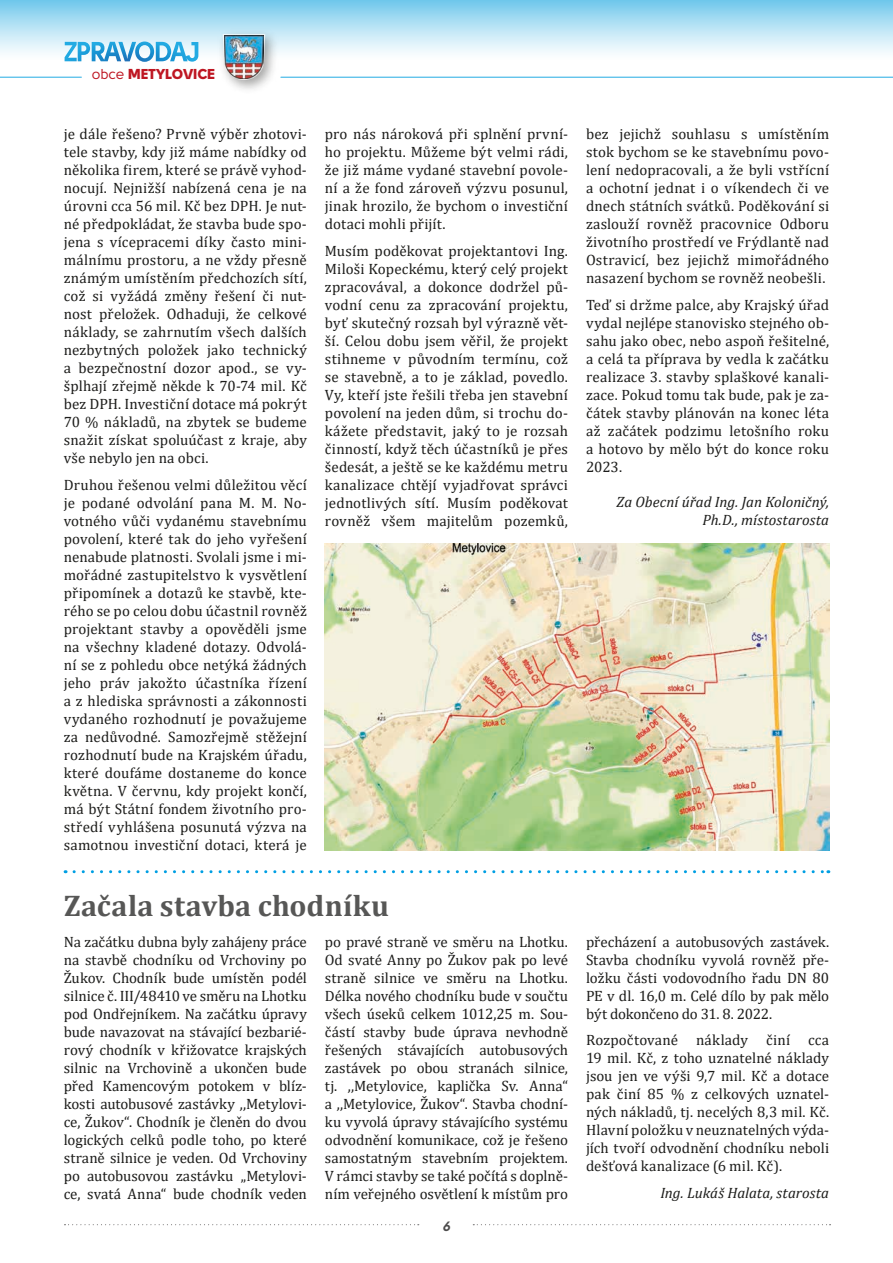
<style>
.page{position:relative;width:893px;height:1263px;background:#fff}
.page>*{position:absolute;margin:0;border:0;box-sizing:border-box;transform-origin:0 0}
.t1{font:700 30px "Cambria";letter-spacing:.005em;color:#575756}
.t2{font:15px/18px "Cambria";letter-spacing:.005em;color:#1d1d1b;text-align:justify}
.t3{font:italic 15px/18px "Cambria";color:#1d1d1b;text-align:right}
.t4{font:14.4px "Solomon Sans Black";color:#be1622}
.t5{font:13.5px "Solomon Sans Bold Italic";color:#4d4c4c}
.s1{font-family:"Solomon Sans Normal"}
</style>
<div class="page">
<div style="left:0;top:0;width:893px;height:77px;background:linear-gradient(to bottom,#7dcded,#fff)"></div>
<img style="left:214px;top:25px;width:70px;height:65px">
<svg style="left:223px;top:34px;width:42px;height:46px"></svg>
<img style="left:224px;top:36px;width:40px;height:42px">
<svg style="left:65px;top:42px;width:133px;height:20px"></svg>
<hr style="left:281px;top:77px;width:612px;height:1px;background:#23abe3">
<svg style="left:64px;top:1224px;width:355px;height:1px"></svg>
<svg style="left:473px;top:1224px;width:357px;height:1px"></svg>
<hr style="left:0;top:77px;width:81px;height:1px;background:#23abe3">
<img style="left:325px;top:543px;width:504px;height:308px">
<svg style="left:74px;top:870px;width:755px;height:3px"></svg>
<p class="t4" style="left:92px;top:65px;width:125px"><span class="s1">obce</span> METYLOVICE</p>
<p class="t2" style="left:64px;top:125px;width:245px">je dále řešeno? Prvně výběr zhotovi&shy;tele stavby, kdy již máme nabídky od několika firem, které se právě vyhod&shy;nocují. Nejnižší nabízená cena je na úrovni cca 56 mil. Kč bez DPH. Je nut&shy;né předpokládat, že stavba bude spo&shy;jena s vícepracemi díky často mini&shy;málnímu prostoru, a ne vždy přesně známým umístěním předchozích sítí, což si vyžádá změny řešení či nut&shy;nost přeložek. Odhaduji, že celkové náklady, se zahrnutím všech dalších nezbytných položek jako technický a bezpečnostní dozor apod., se vy&shy;šplhají zřejmě někde k 70-74 mil. Kč bez DPH. Investiční dotace má pokrýt 70 % nákladů, na zbytek se budeme snažit získat spoluúčast z kraje, aby vše nebylo jen na obci.</p>
<p class="t2" style="left:64px;top:476px;width:245px">Druhou řešenou velmi důležitou věcí je podané odvolání pana M. M. No&shy;votného vůči vydanému stavebnímu povolení, které tak do jeho vyřešení nenabude platnosti. Svolali jsme i mi&shy;mořádné zastupitelstvo k vysvětlení připomínek a dotazů ke stavbě, kte&shy;rého se po celou dobu účastnil rovněž projektant stavby a opověděli jsme na všechny kladené dotazy. Odvolá&shy;ní se z pohledu obce netýká žádných jeho práv jakožto účastníka řízení a z hlediska správnosti a zákonnosti vydaného rozhodnutí je považujeme za nedůvodné. Samozřejmě stěžejní rozhodnutí bude na Krajském úřadu, které doufáme dostaneme do konce května. V červnu, kdy projekt končí, má být Státní fondem životního pro&shy;středí vyhlášena posunutá výzva na samotnou investiční dotaci, která je</p>
<p class="t2" style="left:325px;top:125px;width:245px">pro nás nároková při splnění první&shy;ho projektu. Můžeme být velmi rádi, že již máme vydané stavební povole&shy;ní a že fond zároveň výzvu posunul, jinak hrozilo, že bychom o investiční dotaci mohli přijít.</p>
<p class="t2" style="left:325px;top:242px;width:245px">Musím poděkovat projektantovi Ing.<br>Miloši Kopeckému, který celý projekt zpracovával, a dokonce dodržel pů&shy;vodní cenu za zpracování projektu, byť skutečný rozsah byl výrazně vět&shy;ší. Celou dobu jsem věřil, že projekt stihneme v původním termínu, což se stavebně, a to je základ, povedlo.<br>Vy, kteří jste řešili třeba jen stavební povolení na jeden dům, si trochu do&shy;kážete představit, jaký to je rozsah činností, když těch účastníků je přes šedesát, a ještě se ke každému metru kanalizace chtějí vyjadřovat správci jednotlivých sítí. Musím poděkovat rovněž všem majitelům pozemků,</p>
<p class="t2" style="left:586px;top:125px;width:245px">bez jejichž souhlasu s umístěním stok bychom se ke stavebnímu povo&shy;lení nedopracovali, a že byli vstřícní a ochotní jednat i o víkendech či ve dnech státních svátků. Poděkování si zaslouží rovněž pracovnice Odboru životního prostředí ve Frýdlantě nad Ostravicí, bez jejichž mimořádného nasazení bychom se rovněž neobešli.</p>
<p class="t2" style="left:586px;top:296px;width:245px">Teď si držme palce, aby Krajský úřad vydal nejlépe stanovisko stejného ob&shy;sahu jako obec, nebo aspoň řešitelné, a celá ta příprava by vedla k začátku realizace 3. stavby splaškové kanali&shy;zace. Pokud tomu tak bude, pak je za&shy;čátek stavby plánován na konec léta až začátek podzimu letošního roku a hotovo by mělo být do konce roku 2023.</p>
<p class="t3" style="left:617px;top:492px;width:214px">Za Obecní úřad Ing. Jan Koloničný,<br>Ph.D., místostarosta</p>
<h1 class="t1" style="left:64px;top:884px;width:327px">Začala stavba chodníku</h1>
<p class="t2" style="left:64px;top:932px;width:245px">Na začátku dubna byly zahájeny práce na stavbě chodníku od Vrchoviny po Žukov. Chodník bude umístěn podél silnice č. III/48410 ve směru na Lhotku pod Ondřejníkem. Na začátku úpravy bude navazovat na stávající bezbarié&shy;rový chodník v křižovatce krajských silnic na Vrchovině a ukončen bude před Kamencovým potokem v blíz&shy;kosti autobusové zastávky ,,Metylovi&shy;ce, Žukov“. Chodník je členěn do dvou logických celků podle toho, po které straně silnice je veden. Od Vrchoviny po autobusovou zastávku „Metylovi&shy;ce, svatá Anna“ bude chodník veden</p>
<p class="t2" style="left:325px;top:932px;width:245px">po pravé straně ve směru na Lhotku.<br>Od svaté Anny po Žukov pak po levé straně silnice ve směru na Lhotku.<br>Délka nového chodníku bude v součtu všech úseků celkem 1012,25 m. Sou&shy;částí stavby bude úprava nevhodně řešených stávajících autobusových zastávek po obou stranách silnice, tj. ,,Metylovice, kaplička Sv. Anna“ a ,,Metylovice, Žukov“. Stavba chodní&shy;ku vyvolá úpravy stávajícího systému odvodnění komunikace, což je řešeno samostatným stavebním projektem.<br>V rámci stavby se také počítá s doplně&shy;ním veřejného osvětlení k místům pro</p>
<p class="t2" style="left:586px;top:932px;width:245px">přecházení a autobusových zastávek.<br>Stavba chodníku vyvolá rovněž pře&shy;ložku části vodovodního řadu DN 80<br>PE v dl. 16,0 m. Celé dílo by pak mělo být dokončeno do 31. 8. 2022.</p>
<p class="t2" style="left:586px;top:1031px;width:245px">Rozpočtované náklady činí cca 19 mil. Kč, z toho uznatelné náklady jsou jen ve výši 9,7 mil. Kč a dotace pak činí 85 % z celkových uznatel&shy;ných nákladů, tj. necelých 8,3 mil. Kč.<br>Hlavní položku v neuznatelných výda&shy;jích tvoří odvodnění chodníku neboli dešťová kanalizace (6 mil. Kč).</p>
<p class="t3" style="left:660px;top:1183px;width:170px">Ing. Lukáš Halata, starosta</p>
<p class="t5" style="left:442px;top:1218px;width:9px">6</p>
</div>
